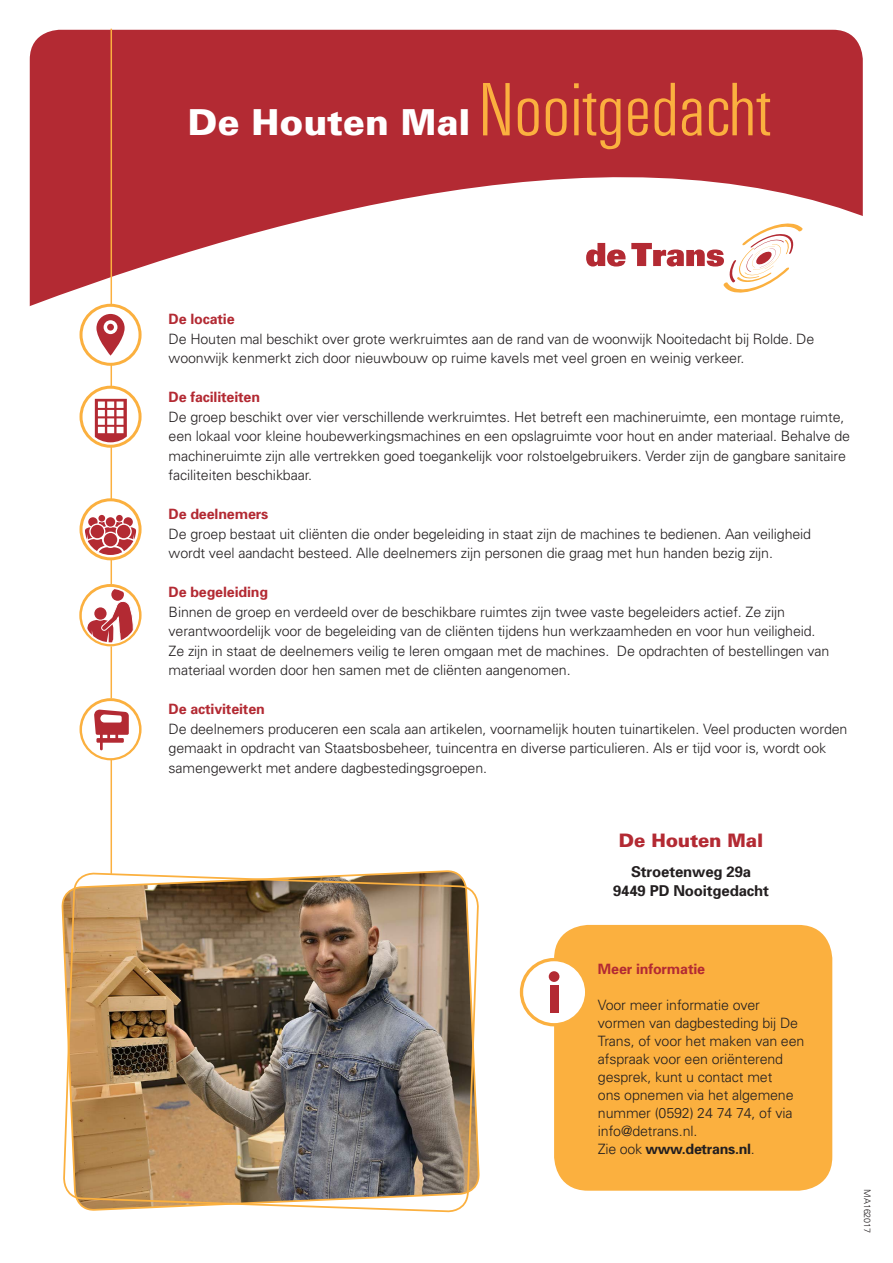
<style>
.page{position:relative;width:893px;height:1263px;background:#fff}
.page>*{position:absolute;margin:0;border:0;box-sizing:border-box;transform-origin:0 0}
.t1{font:300 74.55px "Univers Condensed BQ";color:#fbb03f}
.t2{font:900 35.85px "Univers";color:#fff}
.t3{font:900 18.6px "Univers";letter-spacing:-.01em;color:#b32a33}
.t4{font:700 15px/19.5px "Univers";letter-spacing:-.01em;color:#231f20;text-align:center}
.t5{font:300 14.25px/19.5px "Univers";letter-spacing:-.01em;color:#231f20}
.t6{font:700 14.25px "Univers";letter-spacing:-.01em;color:#b32a33}
.t7{font:300 9px "Univers";letter-spacing:-.01em;color:#231f20}
.s1{font-weight:700}
</style>
<div class="page">
<svg style="left:30px;top:30px;width:833px;height:296px;fill:#b32a33"></svg>
<hr style="left:111px;top:29px;width:1px;height:845px;background:#fbb03f">
<svg style="left:79px;top:584px;width:63px;height:62px"></svg>
<div style="left:111px;top:589px;width:13px;height:12px;background:#b32a33;border-radius:50%"></div>
<svg style="left:81px;top:500px;width:59px;height:59px"></svg>
<div style="left:80px;top:498px;width:62px;height:62px;border:3px solid #fbb03f;border-radius:50%"></div>
<svg style="left:85px;top:515px;width:51px;height:40px"></svg>
<svg style="left:81px;top:387px;width:59px;height:59px"></svg>
<div style="left:80px;top:386px;width:62px;height:62px;border:3px solid #fbb03f;border-radius:50%"></div>
<svg style="left:95px;top:399px;width:32px;height:43px"></svg>
<div style="left:81px;top:305px;width:59px;height:59px;background:#fff;border-radius:50%"></div>
<div style="left:80px;top:304px;width:62px;height:62px;border:3px solid #fbb03f;border-radius:50%"></div>
<svg style="left:96px;top:314px;width:29px;height:42px"></svg>
<div style="left:107px;top:324px;width:7px;height:7px;background:#b32a33;border-radius:50%"></div>
<div style="left:554px;top:925px;width:278px;height:266px;background:#fbb03f;border-radius:34px"></div>
<div style="left:521px;top:959px;width:66px;height:66px;background:#fff;border-radius:50%"></div>
<div style="left:520px;top:958px;width:68px;height:68px;border:3px solid #fbb03f;border-radius:50%"></div>
<div style="left:550px;top:985px;width:9px;height:28px;background:#b32a33"></div>
<div style="left:549px;top:971px;width:10px;height:11px;background:#b32a33;border-radius:50%"></div>
<svg style="left:586px;top:221px;width:217px;height:73px"></svg>
<img style="left:62px;top:872px;width:418px;height:341px">
<svg style="left:80px;top:698px;width:62px;height:62px"></svg>
<h2 class="t2" style="left:188px;top:100px;width:284px">De Houten Mal</h2>
<h1 class="t1" style="left:479px;top:69px;width:293px">Nooitgedacht</h1>
<p class="t6" style="left:169px;top:310px;width:68px">De locatie</p>
<p class="t5" style="left:169px;top:329px;width:647px">De Houten mal beschikt over grote werkruimtes aan de rand van de woonwijk Nooitedacht bij Rolde. De woonwijk kenmerkt zich door nieuwbouw op ruime kavels met veel groen en weinig verkeer.</p>
<p class="t6" style="left:169px;top:388px;width:93px">De faciliteiten</p>
<p class="t5" style="left:169px;top:407px;width:683px">De groep beschikt over vier verschillende werkruimtes. Het betreft een machineruimte, een montage ruimte, een lokaal voor kleine houbewerkingsmachines en een opslagruimte voor hout en ander materiaal. Behalve de machineruimte zijn alle vertrekken goed toegankelijk voor rolstoelgebruikers. Verder zijn de gangbare sanitaire faciliteiten beschikbaar.</p>
<p class="t6" style="left:169px;top:505px;width:101px">De deelnemers</p>
<p class="t5" style="left:169px;top:524px;width:644px">De groep bestaat uit cliënten die onder begeleiding in staat zijn de machines te bedienen. Aan veiligheid wordt veel aandacht besteed. Alle deelnemers zijn personen die graag met hun handen bezig zijn.</p>
<p class="t6" style="left:169px;top:583px;width:101px">De begeleiding</p>
<p class="t5" style="left:169px;top:602px;width:662px">Binnen de groep en verdeeld over de beschikbare ruimtes zijn twee vaste begeleiders actief. Ze zijn verantwoordelijk voor de begeleiding van de cliënten tijdens hun werkzaamheden en voor hun veiligheid.<br>Ze zijn in staat de deelnemers veilig te leren omgaan met de machines. De opdrachten of bestellingen van materiaal worden door hen samen met de cliënten aangenomen.</p>
<p class="t6" style="left:169px;top:700px;width:98px">De activiteiten</p>
<p class="t5" style="left:169px;top:719px;width:680px">De deelnemers produceren een scala aan artikelen, voornamelijk houten tuinartikelen. Veel producten worden gemaakt in opdracht van Staatsbosbeheer, tuincentra en diverse particulieren. Als er tijd voor is, wordt ook samengewerkt met andere dagbestedingsgroepen.</p>
<h3 class="t3" style="left:619px;top:829px;width:146px">De Houten Mal</h3>
<p class="t4" style="left:613px;top:861px;width:157px">Stroetenweg 29a<br>9449 PD Nooitgedacht</p>
<p class="t6" style="left:598px;top:960px;width:109px">Meer informatie</p>
<p class="t5" style="left:598px;top:995px;width:208px;line-height:18px">Voor meer informatie over vormen van dagbesteding bij De<br>Trans, of voor het maken van een afspraak voor een oriënterend gesprek, kunt u contact met<br>ons opnemen via het algemene nummer (0592) 24 74 74, of via info@detrans.nl.<br>Zie ook <span class="s1">www.detrans.nl</span>.</p>
<p class="t7" style="left:873px;top:1189px;width:45px;rotate:90deg">MA162017</p>
</div>
